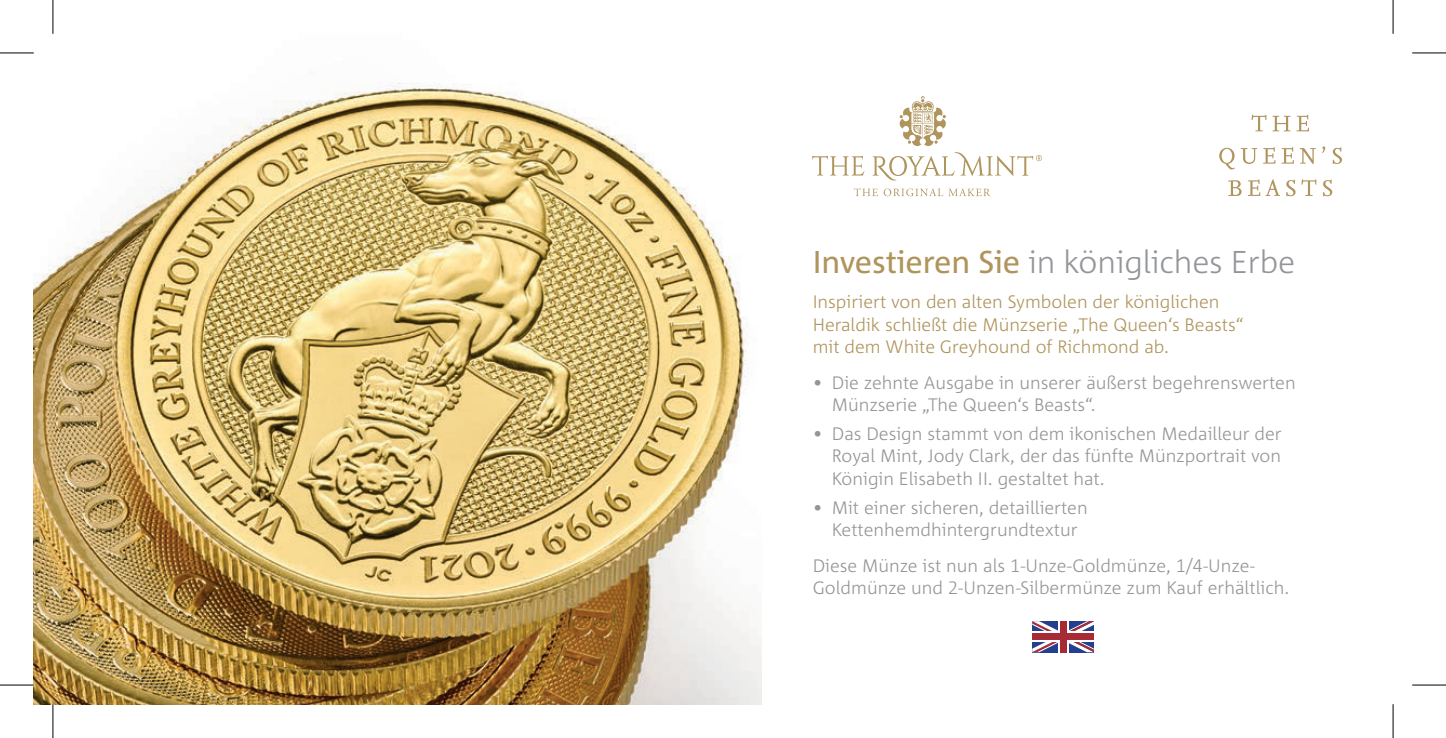
<style>
.page{position:relative;width:1446px;height:738px;background:#fff}
.page>*{position:absolute;margin:0;border:0;box-sizing:border-box;transform-origin:0 0}
.t1{font:300 31.5px "Corpid C3";letter-spacing:-.005em;color:#939598}
.t2{font:300 18px/22.5px "Corpid C3";color:#939598}
.t3{font:300 18px/22.5px "Corpid C3";color:#af945c}
.s1{font-weight:400;color:#af945c}
</style>
<div class="page">
<img style="left:34px;top:83px;width:727px;height:620px">
<svg style="left:1032px;top:621px;width:61px;height:31px"></svg>
<svg style="left:1057px;top:621px;width:11px;height:31px"></svg>
<svg style="left:1032px;top:631px;width:61px;height:10px"></svg>
<div style="left:1059px;top:621px;width:7px;height:31px;background:#a72b35"></div>
<div style="left:1032px;top:633px;width:61px;height:6px;background:#a72b35"></div>
<svg style="left:1251px;top:115px;width:15px;height:16px"></svg>
<svg style="left:1272px;top:116px;width:18px;height:15px"></svg>
<svg style="left:1296px;top:115px;width:12px;height:16px"></svg>
<svg style="left:1219px;top:148px;width:15px;height:21px"></svg>
<svg style="left:1240px;top:148px;width:16px;height:16px"></svg>
<svg style="left:1263px;top:147px;width:12px;height:17px"></svg>
<svg style="left:1281px;top:147px;width:12px;height:17px"></svg>
<svg style="left:1299px;top:148px;width:16px;height:16px"></svg>
<svg style="left:1332px;top:147px;width:9px;height:17px"></svg>
<svg style="left:1228px;top:180px;width:13px;height:16px"></svg>
<svg style="left:1247px;top:179px;width:12px;height:17px"></svg>
<svg style="left:1265px;top:179px;width:14px;height:17px"></svg>
<svg style="left:1286px;top:179px;width:9px;height:17px"></svg>
<svg style="left:1301px;top:179px;width:15px;height:17px"></svg>
<svg style="left:1323px;top:179px;width:9px;height:17px"></svg>
<svg style="left:812px;top:156px;width:52px;height:19px"></svg>
<svg style="left:853px;top:188px;width:137px;height:8px"></svg>
<svg style="left:872px;top:96px;width:169px;height:84px"></svg>
<hr style="left:0;top:53px;width:34px;height:1px;background:#000">
<hr style="left:1411px;top:53px;width:34px;height:1px;background:#000">
<hr style="left:0;top:684px;width:34px;height:1px;background:#000">
<hr style="left:1411px;top:684px;width:34px;height:1px;background:#000">
<hr style="left:53px;top:0;width:1px;height:34px;background:#000">
<hr style="left:53px;top:703px;width:1px;height:34px;background:#000">
<hr style="left:1392px;top:0;width:1px;height:34px;background:#000">
<hr style="left:1392px;top:703px;width:1px;height:34px;background:#000">
<h1 class="t1" style="left:812px;top:242px;width:484px"><span class="s1">Investieren Sie</span> in königliches Erbe</h1>
<p class="t3" style="left:812px;top:290px;width:432px">Inspiriert von den alten Symbolen der königlichen<br>Heraldik schließt die Münzserie „The Queen‘s Beasts“ mit dem White Greyhound of Richmond ab.</p>
<p class="t2" style="left:831px;top:370px;width:465px;text-indent:-19px">• Die zehnte Ausgabe in unserer äußerst begehrenswerten<br>Münzserie „The Queen‘s Beasts“.</p>
<p class="t2" style="left:831px;top:421px;width:451px;text-align:justify;text-indent:-19px">• Das Design stammt von dem ikonischen Medailleur der Royal Mint, Jody Clark, der das fünfte Münzportrait von Königin Elisabeth II. gestaltet hat.</p>
<p class="t2" style="left:812px;top:495px;width:276px;text-align:center">• Mit einer sicheren, detaillierten<br>Kettenhemdhintergrundtextur</p>
<p class="t2" style="left:812px;top:553px;width:478px">Diese Münze ist nun als 1-Unze-Goldmünze, 1/4-Unze-<br>Goldmünze und 2-Unzen-Silbermünze zum Kauf erhältlich.</p>
</div>
